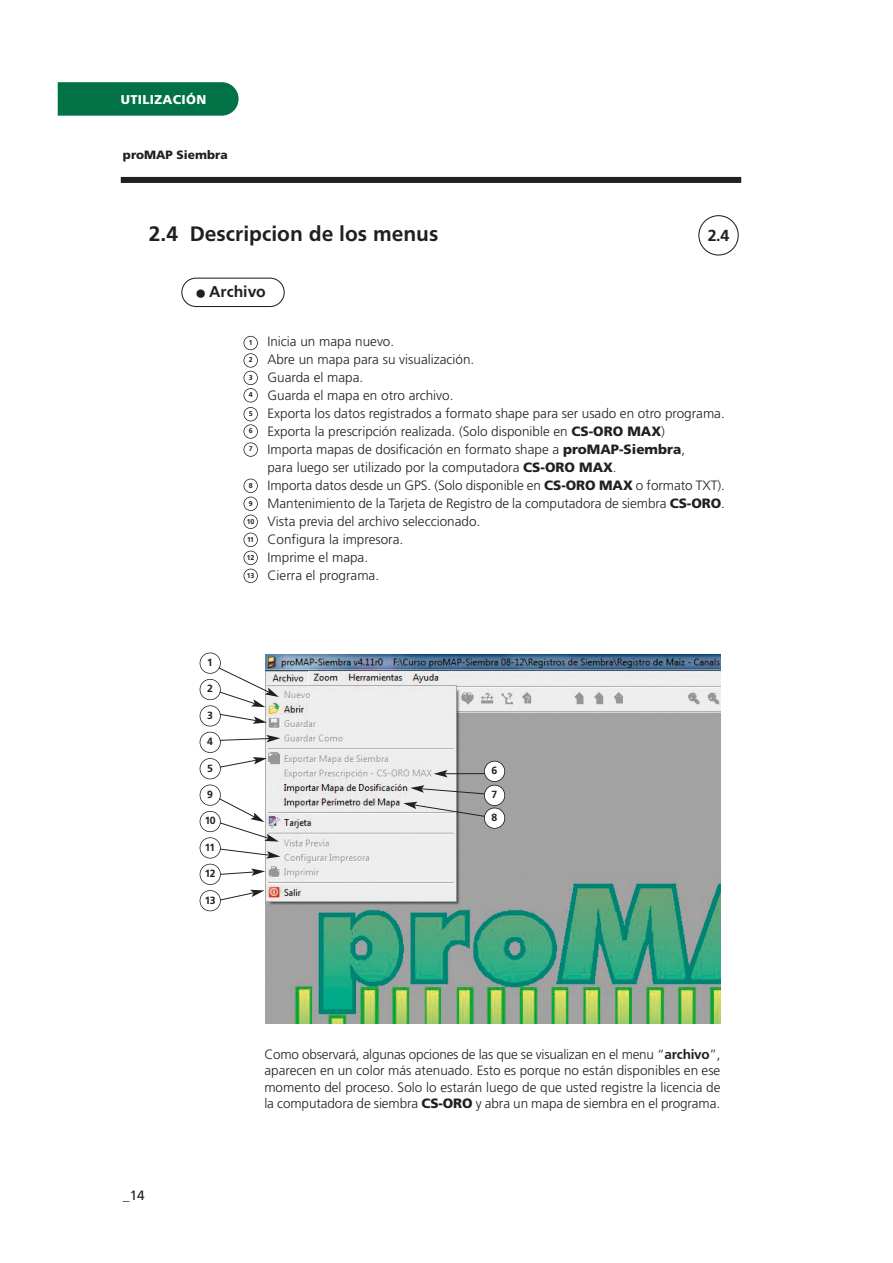
<style>
.page{position:relative;width:893px;height:1263px;background:#fff}
.page>*{position:absolute;margin:0;border:0;box-sizing:border-box;transform-origin:0 0}
.t1{font:700 21px "Frutiger";color:#231f20}
.t2{font:700 16.05px "Frutiger";color:#231f20}
.t3{font:700 15.75px "Frutiger";color:#231f20}
.t4{font:300 13.5px/18px "Frutiger";color:#231f20}
.t5{font:13.5px "Frutiger";color:#231f20}
.t6{font:900 12.75px "Frutiger";letter-spacing:.025em;color:#fff}
.t7{font:900 12px "Frutiger";color:#231f20}
.t8{font:700 10.5px/22.8px "Frutiger";letter-spacing:-.06em;color:#231f20}
.t9{font:700 7.05px "Frutiger";letter-spacing:-.06em;color:#231f20}
.s1{font-weight:400;font-size:24px}
.s2{font-weight:900}
.s3{font-weight:700}
</style>
<div class="page">
<svg style="left:181px;top:278px;width:104px;height:29px"></svg>
<svg style="left:58px;top:82px;width:181px;height:34px;background:#09774d"></svg>
<div style="left:121px;top:177px;width:620px;height:6px;background:#231f20"></div>
<img style="left:265px;top:655px;width:456px;height:368px">
<div style="left:244px;top:336px;width:14px;height:14px;border:2px solid #231f20;border-radius:50%"></div>
<div style="left:244px;top:353px;width:14px;height:15px;border:2px solid #231f20;border-radius:50%"></div>
<div style="left:244px;top:371px;width:14px;height:14px;border:2px solid #231f20;border-radius:50%"></div>
<div style="left:244px;top:388px;width:14px;height:14px;border:2px solid #231f20;border-radius:50%"></div>
<div style="left:244px;top:407px;width:14px;height:14px;border:2px solid #231f20;border-radius:50%"></div>
<div style="left:244px;top:424px;width:14px;height:15px;border:2px solid #231f20;border-radius:50%"></div>
<div style="left:244px;top:442px;width:14px;height:15px;border:2px solid #231f20;border-radius:50%"></div>
<div style="left:244px;top:479px;width:14px;height:14px;border:2px solid #231f20;border-radius:50%"></div>
<div style="left:244px;top:497px;width:14px;height:14px;border:2px solid #231f20;border-radius:50%"></div>
<div style="left:244px;top:515px;width:14px;height:14px;border:2px solid #231f20;border-radius:50%"></div>
<div style="left:244px;top:533px;width:14px;height:14px;border:2px solid #231f20;border-radius:50%"></div>
<div style="left:244px;top:551px;width:14px;height:14px;border:2px solid #231f20;border-radius:50%"></div>
<div style="left:244px;top:569px;width:14px;height:14px;border:2px solid #231f20;border-radius:50%"></div>
<svg style="left:218px;top:735px;width:62px;height:7px"></svg>
<svg style="left:209px;top:664px;width:70px;height:60px"></svg>
<svg style="left:217px;top:757px;width:50px;height:12px"></svg>
<svg style="left:210px;top:793px;width:69px;height:48px"></svg>
<svg style="left:214px;top:847px;width:66px;height:11px"></svg>
<svg style="left:219px;top:868px;width:46px;height:8px"></svg>
<svg style="left:217px;top:890px;width:47px;height:11px"></svg>
<svg style="left:434px;top:770px;width:51px;height:7px"></svg>
<svg style="left:410px;top:785px;width:81px;height:10px"></svg>
<svg style="left:403px;top:802px;width:98px;height:18px;background:#c0bfc0"></svg>
<div style="left:200px;top:653px;width:20px;height:20px;background:#fff;border-radius:50%"></div>
<div style="left:200px;top:652px;width:21px;height:22px;border:2px solid #231f20;border-radius:50%"></div>
<div style="left:485px;top:761px;width:19px;height:20px;background:#fff;border-radius:50%"></div>
<div style="left:484px;top:761px;width:21px;height:21px;border:2px solid #231f20;border-radius:50%"></div>
<div style="left:485px;top:785px;width:19px;height:20px;background:#fff;border-radius:50%"></div>
<div style="left:484px;top:785px;width:21px;height:21px;border:2px solid #231f20;border-radius:50%"></div>
<div style="left:485px;top:808px;width:19px;height:20px;background:#fff;border-radius:50%"></div>
<div style="left:484px;top:807px;width:21px;height:22px;border:2px solid #231f20;border-radius:50%"></div>
<div style="left:200px;top:812px;width:20px;height:19px;background:#fff;border-radius:50%"></div>
<div style="left:200px;top:811px;width:21px;height:21px;border:2px solid #231f20;border-radius:50%"></div>
<div style="left:200px;top:838px;width:20px;height:20px;background:#fff;border-radius:50%"></div>
<div style="left:200px;top:837px;width:21px;height:21px;border:2px solid #231f20;border-radius:50%"></div>
<div style="left:200px;top:864px;width:21px;height:21px;border:2px solid #231f20;border-radius:50%"></div>
<div style="left:200px;top:891px;width:20px;height:19px;background:#fff;border-radius:50%"></div>
<div style="left:200px;top:890px;width:21px;height:21px;border:2px solid #231f20;border-radius:50%"></div>
<div style="left:200px;top:680px;width:20px;height:19px;background:#fff;border-radius:50%"></div>
<div style="left:200px;top:679px;width:21px;height:21px;border:2px solid #231f20;border-radius:50%"></div>
<div style="left:200px;top:706px;width:20px;height:20px;background:#fff;border-radius:50%"></div>
<div style="left:200px;top:705px;width:21px;height:21px;border:2px solid #231f20;border-radius:50%"></div>
<div style="left:200px;top:732px;width:21px;height:21px;border:2px solid #231f20;border-radius:50%"></div>
<div style="left:200px;top:759px;width:20px;height:19px;background:#fff;border-radius:50%"></div>
<div style="left:200px;top:758px;width:21px;height:21px;border:2px solid #231f20;border-radius:50%"></div>
<div style="left:200px;top:785px;width:20px;height:20px;background:#fff;border-radius:50%"></div>
<div style="left:200px;top:784px;width:21px;height:22px;border:2px solid #231f20;border-radius:50%"></div>
<svg style="left:698px;top:215px;width:41px;height:41px"></svg>
<p class="t6" style="left:121px;top:92px;width:87px">UTILIZACIÓN</p>
<p class="t7" style="left:123px;top:148px;width:106px">proMAP Siembra</p>
<h1 class="t1" style="left:149px;top:222px;width:291px">2.4 Descripcion de los menus</h1>
<p class="t3" style="left:195px;top:282px;width:72px"><span class="s1">•</span> Archivo</p>
<p class="t2" style="left:708px;top:226px;width:23px">2.4</p>
<p class="t5" style="left:123px;top:1187px;width:23px">_14</p>
<p class="t8" style="left:207px;top:651px;width:7px">1</p>
<p class="t8" style="left:207px;top:677px;width:7px">2</p>
<p class="t8" style="left:207px;top:704px;width:7px">3</p>
<p class="t8" style="left:207px;top:730px;width:7px">4</p>
<p class="t8" style="left:207px;top:757px;width:7px">5</p>
<p class="t8" style="left:207px;top:783px;width:7px">9</p>
<p class="t8" style="left:205px;top:809px;width:13px">10</p>
<p class="t8" style="left:205px;top:836px;width:12px">11</p>
<p class="t8" style="left:205px;top:862px;width:13px">12</p>
<p class="t8" style="left:205px;top:888px;width:13px">13</p>
<p class="t9" style="left:249px;top:338px;width:5px">1</p>
<p class="t9" style="left:249px;top:356px;width:5px">2</p>
<p class="t9" style="left:249px;top:373px;width:5px">3</p>
<p class="t9" style="left:249px;top:391px;width:5px">4</p>
<p class="t9" style="left:249px;top:410px;width:5px">5</p>
<p class="t9" style="left:249px;top:427px;width:5px">6</p>
<p class="t9" style="left:249px;top:445px;width:5px">7</p>
<p class="t9" style="left:249px;top:482px;width:5px">8</p>
<p class="t9" style="left:249px;top:500px;width:5px">9</p>
<p class="t9" style="left:247px;top:518px;width:9px">10</p>
<p class="t9" style="left:247px;top:536px;width:9px">11</p>
<p class="t9" style="left:247px;top:554px;width:9px">12</p>
<p class="t9" style="left:247px;top:572px;width:9px">13</p>
<p class="t4" style="left:267px;top:332px;width:459px">Inicia un mapa nuevo.<br>Abre un mapa para su visualización.<br>Guarda el mapa.<br>Guarda el mapa en otro archivo.<br>Exporta los datos registrados a formato shape para ser usado en otro programa.<br>Exporta la prescripción realizada. (Solo disponible en <span class="s2">CS-ORO MAX</span>)<br>Importa mapas de dosificación en formato shape a <span class="s2">proMAP-Siembra</span>,<br>para luego ser utilizado por la computadora <span class="s2">CS-ORO MAX</span>.<br>Importa datos desde un GPS. (Solo disponible en <span class="s2">CS-ORO MAX</span> o formato TXT).<br>Mantenimiento de la Tarjeta de Registro de la computadora de siembra <span class="s2">CS-ORO</span>.<br>Vista previa del archivo seleccionado.<br>Configura la impresora.<br>Imprime el mapa.<br>Cierra el programa.</p>
<p class="t8" style="left:492px;top:759px;width:7px">6</p>
<p class="t8" style="left:492px;top:783px;width:7px">7<br>8</p>
<p class="t4" style="left:264px;top:1046px;width:458px;line-height:16.5px;text-align:justify">Como observará, algunas opciones de las que se visualizan en el menu “<span class="s3">archivo</span>”, aparecen en un color más atenuado. Esto es porque no están disponibles en ese momento del proceso. Solo lo estarán luego de que usted registre la licencia de la computadora de siembra <span class="s2">CS-ORO</span> y abra un mapa de siembra en el programa.</p>
</div>
